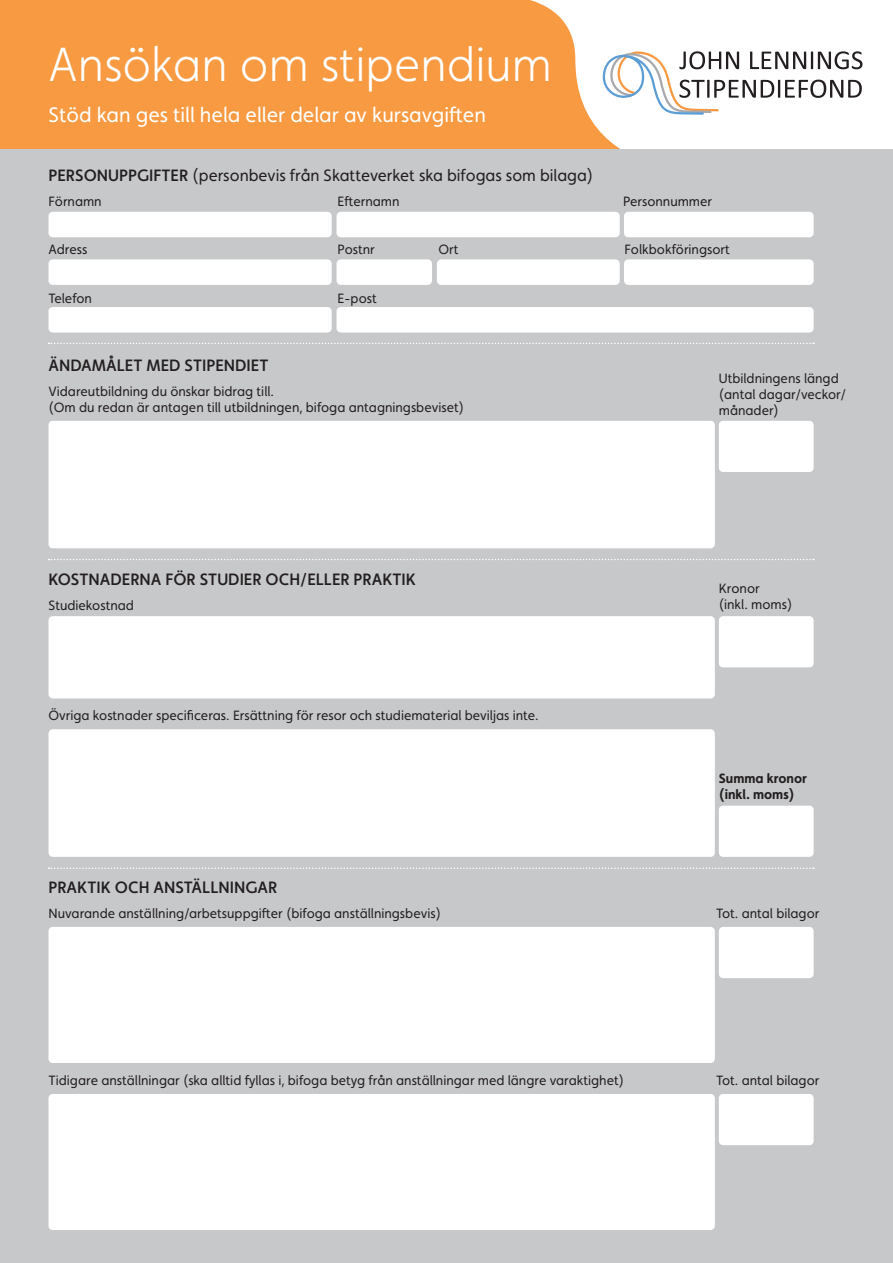
<style>
.page{position:relative;width:893px;height:1263px;background:#fff}
.page>*{position:absolute;margin:0;border:0;box-sizing:border-box;transform-origin:0 0}
.t1{font:300 48px "Faricy New";color:#fff}
.t2{font:21px "Faricy New";color:#fff}
.t3{font:500 16.5px "Faricy New";color:#231f20}
.t4{font:16.5px "Faricy New";color:#231f20}
.t5{font:13.5px/16.2px "Faricy New";color:#231f20}
.t6{font:700 13.5px "Faricy New";color:#231f20}
.s1{font-weight:500}
</style>
<div class="page">
<svg style="left:0;top:0;width:893px;height:150px;fill:#f89a41"></svg>
<div style="left:0;top:150px;width:893px;height:1113px;background:#c7c8ca"></div>
<svg style="left:603px;top:51px;width:259px;height:64px"></svg>
<div style="left:49px;top:212px;width:283px;height:25px;background:#fff;border-radius:4px"></div>
<div style="left:49px;top:421px;width:666px;height:127px;background:#fff;border-radius:4px"></div>
<div style="left:49px;top:616px;width:666px;height:82px;background:#fff;border-radius:4px"></div>
<div style="left:49px;top:729px;width:666px;height:128px;background:#fff;border-radius:4px"></div>
<div style="left:719px;top:421px;width:95px;height:51px;background:#fff;border-radius:4px"></div>
<div style="left:719px;top:616px;width:95px;height:51px;background:#fff;border-radius:4px"></div>
<div style="left:719px;top:806px;width:95px;height:51px;background:#fff;border-radius:4px"></div>
<div style="left:719px;top:927px;width:95px;height:51px;background:#fff;border-radius:4px"></div>
<div style="left:719px;top:1094px;width:95px;height:51px;background:#fff;border-radius:4px"></div>
<div style="left:49px;top:927px;width:666px;height:136px;background:#fff;border-radius:4px"></div>
<div style="left:49px;top:1094px;width:666px;height:136px;background:#fff;border-radius:4px"></div>
<div style="left:49px;top:259px;width:283px;height:26px;background:#fff;border-radius:4px"></div>
<div style="left:49px;top:307px;width:283px;height:26px;background:#fff;border-radius:4px"></div>
<div style="left:337px;top:259px;width:95px;height:26px;background:#fff;border-radius:4px"></div>
<div style="left:437px;top:259px;width:183px;height:26px;background:#fff;border-radius:4px"></div>
<div style="left:624px;top:259px;width:190px;height:26px;background:#fff;border-radius:4px"></div>
<div style="left:337px;top:212px;width:283px;height:25px;background:#fff;border-radius:4px"></div>
<div style="left:337px;top:307px;width:477px;height:26px;background:#fff;border-radius:4px"></div>
<div style="left:624px;top:212px;width:190px;height:25px;background:#fff;border-radius:4px"></div>
<svg style="left:49px;top:343px;width:765px;height:1px"></svg>
<svg style="left:49px;top:559px;width:765px;height:1px"></svg>
<svg style="left:49px;top:867px;width:765px;height:2px"></svg>
<p class="t1" style="left:49px;top:36px;width:505px">Ansökan om stipendium</p>
<p class="t2" style="left:49px;top:103px;width:439px">Stöd kan ges till hela eller delar av kursavgiften</p>
<p class="t4" style="left:49px;top:166px;width:546px"><span class="s1">PERSONUPPGIFTER</span> (personbevis från Skatteverket ska bifogas som bilaga)</p>
<p class="t5" style="left:49px;top:193px;width:55px">Förnamn</p>
<p class="t5" style="left:338px;top:193px;width:63px">Efternamn</p>
<p class="t5" style="left:623px;top:193px;width:91px">Personnummer</p>
<p class="t5" style="left:49px;top:241px;width:40px">Adress</p>
<p class="t5" style="left:338px;top:241px;width:39px">Postnr</p>
<p class="t5" style="left:439px;top:241px;width:22px">Ort</p>
<p class="t5" style="left:624px;top:241px;width:107px">Folkbokföringsort</p>
<p class="t5" style="left:49px;top:290px;width:45px">Telefon</p>
<p class="t5" style="left:338px;top:290px;width:41px">E-post</p>
<p class="t3" style="left:49px;top:356px;width:221px">ÄNDAMÅLET MED STIPENDIET</p>
<p class="t5" style="left:49px;top:383px;width:227px">Vidareutbildning du önskar bidrag till.</p>
<p class="t5" style="left:49px;top:399px;width:417px">(Om du redan är antagen till utbildningen, bifoga antagningsbeviset)</p>
<p class="t3" style="left:49px;top:570px;width:369px">KOSTNADERNA FÖR STUDIER OCH/ELLER PRAKTIK</p>
<p class="t5" style="left:49px;top:597px;width:87px">Studiekostnad</p>
<p class="t5" style="left:49px;top:707px;width:492px">Övriga kostnader specificeras. Ersättning för resor och studiematerial beviljas inte.</p>
<p class="t5" style="left:719px;top:370px;width:121px">Utbildningens längd</p>
<p class="t5" style="left:719px;top:386px;width:129px">(antal dagar/veckor/ månader)</p>
<p class="t5" style="left:719px;top:580px;width:42px">Kronor</p>
<p class="t5" style="left:719px;top:596px;width:75px">(inkl. moms)</p>
<p class="t6" style="left:719px;top:770px;width:90px">Summa kronor</p>
<p class="t6" style="left:719px;top:786px;width:77px">(inkl. moms)</p>
<p class="t3" style="left:49px;top:877px;width:230px">PRAKTIK OCH ANSTÄLLNINGAR</p>
<p class="t5" style="left:49px;top:905px;width:394px">Nuvarande anställning/arbetsuppgifter (bifoga anställningsbevis)</p>
<p class="t5" style="left:716px;top:905px;width:105px">Tot. antal bilagor</p>
<p class="t5" style="left:49px;top:1072px;width:577px">Tidigare anställningar (ska alltid fyllas i, bifoga betyg från anställningar med längre varaktighet)</p>
<p class="t5" style="left:716px;top:1072px;width:105px">Tot. antal bilagor</p>
</div>
